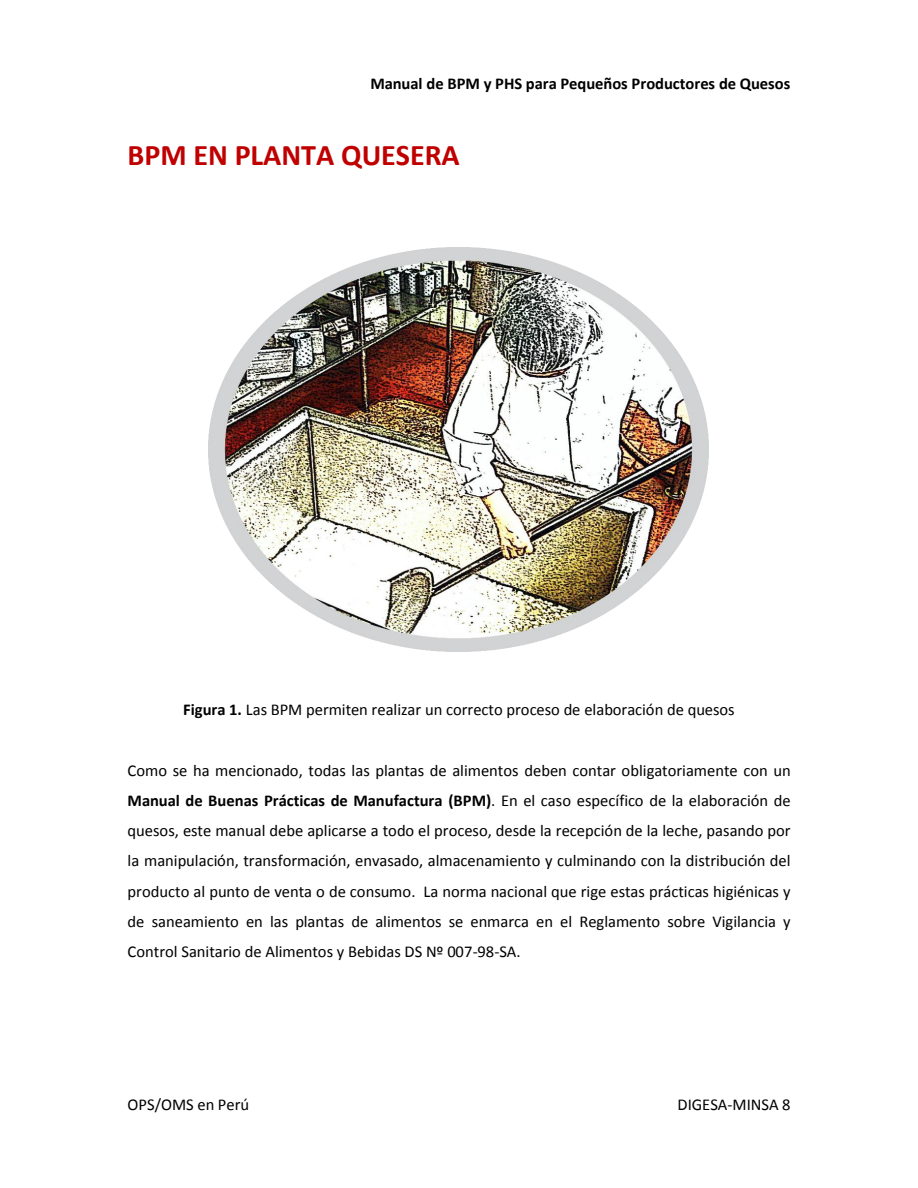
<style>
.page{position:relative;width:918px;height:1188px;background:#fff}
.page>*{position:absolute;margin:0;border:0;box-sizing:border-box;transform-origin:0 0}
.t1{font:700 30px "Calibri";color:#c00000}
.t2{font:16.5px/30.3px "Calibri";color:#000;text-align:justify}
.t3{font:700 16.5px "Calibri";letter-spacing:-.005em;color:#000}
.s1{font-weight:700}
</style>
<div class="page">
<img style="left:208px;top:247px;width:501px;height:404px">
<p class="t3" style="left:370px;top:76px;width:421px">Manual de BPM y PHS para Pequeños Productores de Quesos</p>
<p class="t1" style="left:128px;top:143px;width:334px">BPM EN PLANTA QUESERA</p>
<p class="t2" style="left:183px;top:696px;width:553px"><span class="s1">Figura 1.</span> Las BPM permiten realizar un correcto proceso de elaboración de quesos</p>
<p class="t2" style="left:128px;top:756px;width:665px">Como se ha mencionado, todas las plantas de alimentos deben contar obligatoriamente con un <span class="s1">Manual de Buenas Prácticas de Manufactura (BPM)</span>. En el caso específico de la elaboración de quesos, este manual debe aplicarse a todo el proceso, desde la recepción de la leche, pasando por la manipulación, transformación, envasado, almacenamiento y culminando con la distribución del producto al punto de venta o de consumo. La norma nacional que rige estas prácticas higiénicas y de saneamiento en las plantas de alimentos se enmarca en el Reglamento sobre Vigilancia y Control Sanitario de Alimentos y Bebidas DS Nº 007-98-SA.</p>
<p class="t2" style="left:128px;top:1091px;width:123px">OPS/OMS en Perú</p>
<p class="t2" style="left:677px;top:1091px;width:115px">DIGESA-MINSA 8</p>
</div>
